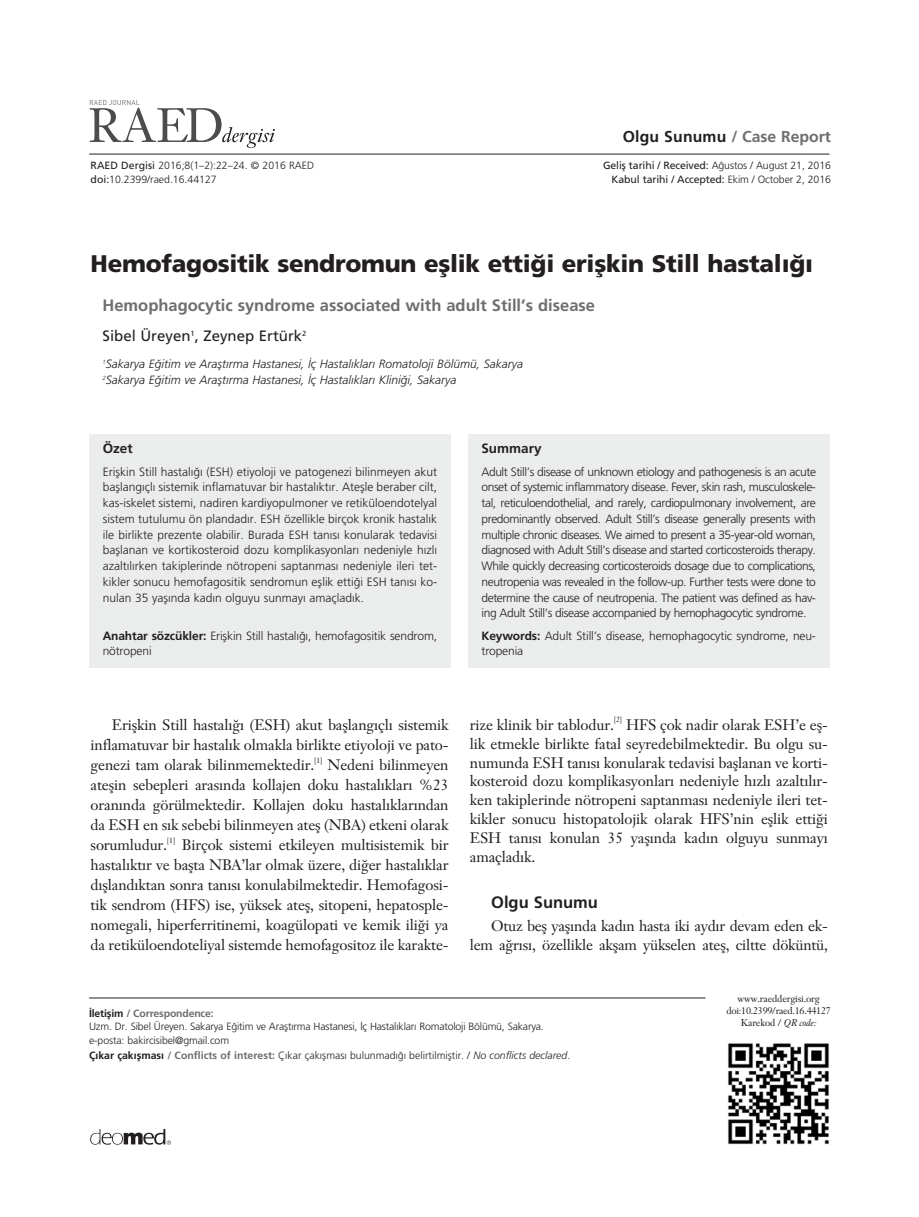
<style>
.page{position:relative;width:919px;height:1217px;background:#fff}
.page>*{position:absolute;margin:0;border:0;box-sizing:border-box;transform-origin:0 0}
.t1{font:900 24px "Frutiger";letter-spacing:-.01em;color:#231f20}
.t2{font:700 16.5px "Frutiger";color:#6d6e70}
.t3{font:700 16.5px "Frutiger";color:#231f20}
.t4{font:700 15.75px "Frutiger";letter-spacing:.005em;color:#6d6e70}
.t5{font:15px/20px "Janson Text";letter-spacing:-.01em;color:#231f20;text-align:justify}
.t6{font:15px "Frutiger";color:#231f20}
.t7{font:700 13.5px "Frutiger";color:#231f20}
.t8{font:300 12px/15.8px "Frutiger";letter-spacing:-.01em;color:#231f20;text-align:justify}
.t9{font:italic 300 12px/16.4px "Frutiger";color:#231f20}
.t10{font:300 10.5px/13.5px "Frutiger";letter-spacing:-.01em;color:#231f20}
.t11{font:10.5px/13.5px "Frutiger";letter-spacing:-.01em;color:#231f20;text-align:right}
.t12{font:9.75px/12px "Janson Text";letter-spacing:-.015em;color:#231f20;text-align:center}
.t13{font:7.5px "Janson Text";color:#231f20}
.s1{font-weight:400}
.s2{color:#231f20}
.s3{font-weight:300}
.s4{font-weight:700}
.s5{font-weight:700;color:#6d6e70}
.s6{font-style:italic}
</style>
<div class="page">
<hr style="left:89px;top:997px;width:616px;height:1px;background:#231f20">
<img style="left:728px;top:1043px;width:101px;height:102px">
<svg style="left:90px;top:1129px;width:81px;height:15px"></svg>
<div style="left:468px;top:434px;width:361px;height:234px;background:#ebecec"></div>
<hr style="left:89px;top:154px;width:740px;height:1px;background:#231f20">
<svg style="left:90px;top:100px;width:185px;height:48px"></svg>
<div style="left:89px;top:434px;width:361px;height:234px;background:#ebecec"></div>
<p class="t10" style="left:91px;top:160px;width:225px"><span class="s1">RAED Dergisi</span> 2016;8(1–2):22–24. © 2016 RAED <span class="s1">doi:</span>10.2399/raed.16.44127</p>
<h3 class="t4" style="left:622px;top:130px;width:210px"><span class="s2">Olgu Sunumu</span> / Case Report</h3>
<p class="t11" style="left:603px;top:160px;width:229px">Gelifl tarihi / Received: <span class="s3">A¤ustos / August 21, 2016<br></span>Kabul tarihi / Accepted: <span class="s3">Ekim / October 2, 2016</span></p>
<h1 class="t1" style="left:91px;top:254px;width:724px">Hemofagositik sendromun efllik etti¤i eriflkin Still hastal›¤›</h1>
<h2 class="t2" style="left:102px;top:299px;width:494px">Hemophagocytic syndrome associated with adult Still’s disease</h2>
<p class="t6" style="left:102px;top:330px;width:205px">Sibel Üreyen<sup>1</sup>, Zeynep Ertürk<sup>2</sup></p>
<p class="t9" style="left:102px;top:356px;width:422px"><sup>1</sup>Sakarya E¤itim ve Araflt›rma Hastanesi, ‹ç Hastal›klar› Romatoloji Bölümü, Sakarya<br><sup>2</sup>Sakarya E¤itim ve Araflt›rma Hastanesi, ‹ç Hastal›klar› Klini¤i, Sakarya</p>
<p class="t7" style="left:103px;top:443px;width:32px">Özet</p>
<p class="t8" style="left:103px;top:464px;width:336px">Eriflkin Still hastal›¤› (ESH) etiyoloji ve patogenezi bilinmeyen akut bafllang›çl› sistemik inflamatuvar bir hastal›kt›r. Ateflle beraber cilt, kas-iskelet sistemi, nadiren kardiyopulmoner ve retiküloendotelyal sistem tutulumu ön plandad›r. ESH özellikle birçok kronik hastal›k ile birlikte prezente olabilir. Burada ESH tan›s› konularak tedavisi bafllanan ve kortikosteroid dozu komplikasyonlar› nedeniyle h›zl› azalt›l›rken takiplerinde nötropeni saptanmas› nedeniyle ileri tet&shy;kikler sonucu hemofagositik sendromun efllik etti¤i ESH tan›s› ko&shy;nulan 35 yafl›nda kad›n olguyu sunmay› amaçlad›k.</p>
<p class="t8" style="left:103px;top:628px;width:336px"><span class="s4">Anahtar sözcükler:</span> Eriflkin Still hastal›¤›, hemofagositik sendrom, nötropeni</p>
<p class="t7" style="left:481px;top:443px;width:62px">Summary</p>
<p class="t8" style="left:481px;top:464px;width:336px">Adult Still’s disease of unknown etiology and pathogenesis is an acute onset of systemic inflammatory disease. Fever, skin rash, musculoskele&shy;tal, reticuloendothelial, and rarely, cardiopulmonary involvement, are predominantly observed. Adult Still’s disease generally presents with multiple chronic diseases. We aimed to present a 35-year-old woman, diagnosed with Adult Still’s disease and started corticosteroids therapy.<br>While quickly decreasing corticosteroids dosage due to complications, neutropenia was revealed in the follow-up. Further tests were done to determine the cause of neutropenia. The patient was defined as hav&shy;ing Adult Still’s disease accompanied by hemophagocytic syndrome.</p>
<p class="t8" style="left:481px;top:628px;width:336px"><span class="s4">Keywords:</span> Adult Still’s disease, hemophagocytic syndrome, neu&shy;tropenia</p>
<p class="t5" style="left:91px;top:716px;width:359px;text-indent:21px">Eriflkin Still hastal›¤› (ESH) akut bafllang›çl› sistemik inflamatuvar bir hastal›k olmakla birlikte etiyoloji ve pato&shy;genezi tam olarak bilinmemektedir.</p>
<p class="t13" style="left:314px;top:756px;width:10px">[1]</p>
<p class="t5" style="left:91px;top:756px;width:359px;text-indent:237px">Nedeni bilinmeyen ateflin sebepleri aras›nda kollajen doku hastal›klar› %23 oran›nda görülmektedir. Kollajen doku hastal›klar›ndan da ESH en s›k sebebi bilinmeyen atefl (NBA) etkeni olarak sorumludur.</p>
<p class="t13" style="left:167px;top:836px;width:10px">[1]</p>
<p class="t5" style="left:91px;top:836px;width:359px;text-indent:91px">Birçok sistemi etkileyen multisistemik bir hastal›kt›r ve baflta NBA’lar olmak üzere, di¤er hastal›klar d›flland›ktan sonra tan›s› konulabilmektedir. Hemofagosi&shy;tik sendrom (HFS) ise, yüksek atefl, sitopeni, hepatosple&shy;nomegali, hiperferritinemi, koagülopati ve kemik ili¤i ya da retiküloendoteliyal sistemde hemofagositoz ile karakte-</p>
<p class="t5" style="left:470px;top:716px;width:145px">rize klinik bir tablodur.</p>
<p class="t13" style="left:613px;top:716px;width:10px">[2]</p>
<p class="t5" style="left:470px;top:716px;width:359px;line-height:18.9px;text-indent:156px">HFS çok nadir olarak ESH’e efl&shy;lik etmekle birlikte fatal seyredebilmektedir. Bu olgu su&shy;numunda ESH tan›s› konularak tedavisi bafllanan ve korti&shy;kosteroid dozu komplikasyonlar› nedeniyle h›zl› azalt›l›r&shy;ken takiplerinde nötropeni saptanmas› nedeniyle ileri tet&shy;kikler sonucu histopatolojik olarak HFS’nin efllik etti¤i ESH tan›s› konulan 35 yafl›nda kad›n olguyu sunmay› amaçlad›k.</p>
<h2 class="t3" style="left:491px;top:895px;width:108px">Olgu Sunumu</h2>
<p class="t5" style="left:470px;top:918px;width:359px;line-height:18.8px;text-align:right">Otuz befl yafl›nda kad›n hasta iki ayd›r devam eden ek&shy;lem a¤r›s›, özellikle akflam yükselen atefl, ciltte döküntü,</p>
<p class="t10" style="left:89px;top:1006px;width:456px"><span class="s4">‹letiflim</span> <span class="s5">/ Correspondence:<br></span>Uzm. Dr. Sibel Üreyen. Sakarya E¤itim ve Araflt›rma Hastanesi, ‹ç Hastal›klar› Romatoloji Bölümü, Sakarya. e-posta: bakircisibel@gmail.com</p>
<p class="t10" style="left:89px;top:1048px;width:482px"><span class="s4">Ç›kar çak›flmas›</span> <span class="s5">/ Conflicts of interest:</span> Ç›kar çak›flmas› bulunmad›¤› belirtilmifltir. / <span class="s6">No conflicts declared</span>.</p>
<p class="t12" style="left:726px;top:993px;width:106px">www.raeddergisi.org doi:10.2399/raed.16.44127<br>Karekod / <span class="s6">QR code:</span></p>
</div>
